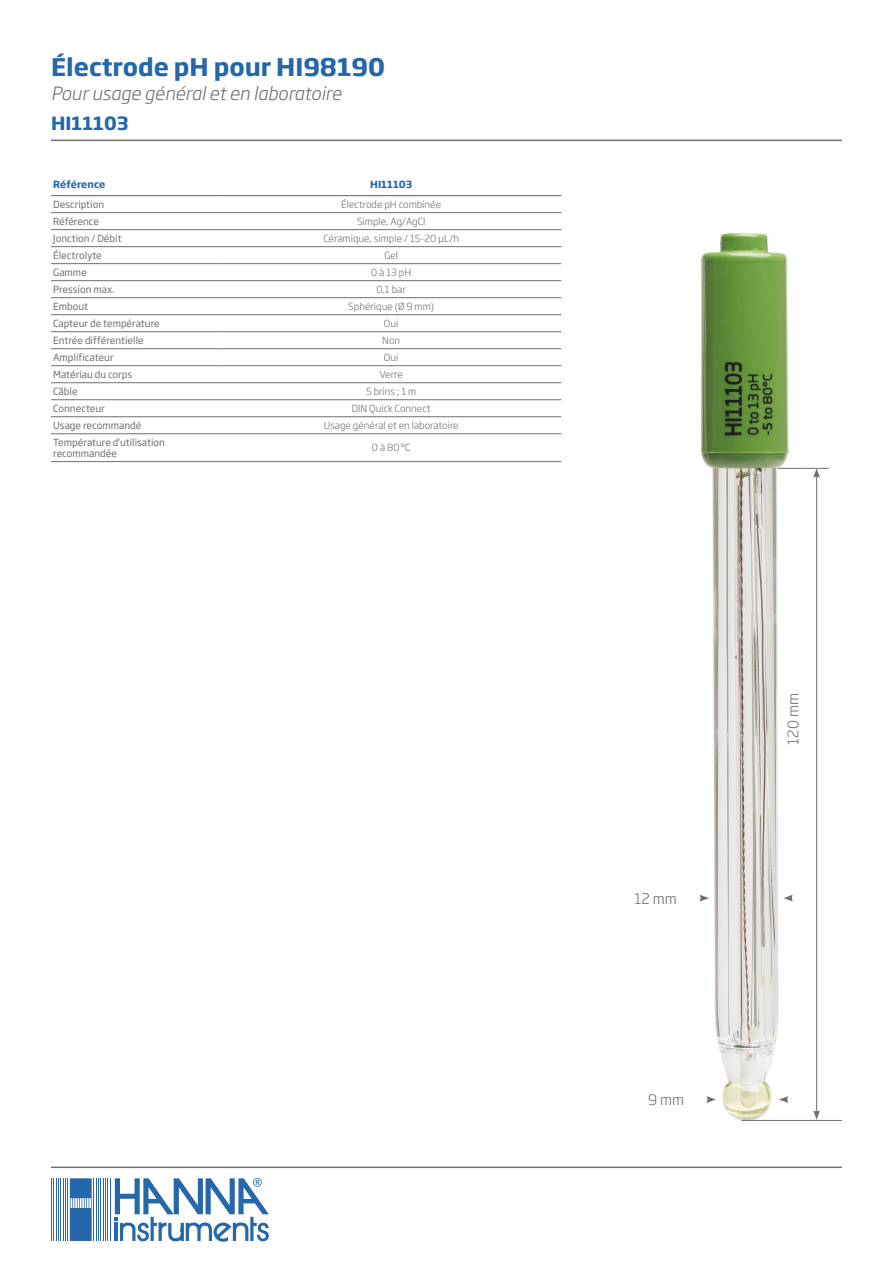
<style>
.page{position:relative;width:893px;height:1263px;background:#fff}
.page>*{position:absolute;margin:0;border:0;box-sizing:border-box;transform-origin:0 0}
.Titre{font:700 24px "Soho Gothic Pro";color:#2467aa}
.Titre_description{font:italic 300 18px "Soho Gothic Pro";color:#6f7072}
.Référence{font:700 18px "Soho Gothic Pro";color:#2467aa}
.Électrodes{font:300 14.4px "Soho Gothic Pro";color:#6f7072}
.Tableau_gauche{font:9.75px/11.7px "Soho Gothic Pro";color:#6f7072}
.Tableau_corps{font:300 9.75px "Soho Gothic Pro";color:#6f7072}
.Tableau_entête{font:700 9.75px "Soho Gothic Pro";color:#2467aa}
</style>
<div class="page">
<hr style="left:51px;top:212px;width:170px;height:1px;background:#6f7072">
<hr style="left:221px;top:212px;width:340px;height:1px;background:#6f7072">
<hr style="left:51px;top:229px;width:170px;height:1px;background:#6f7072">
<hr style="left:221px;top:229px;width:340px;height:1px;background:#6f7072">
<hr style="left:51px;top:246px;width:170px;height:1px;background:#6f7072">
<hr style="left:221px;top:246px;width:340px;height:1px;background:#6f7072">
<hr style="left:51px;top:263px;width:170px;height:1px;background:#6f7072">
<hr style="left:221px;top:263px;width:340px;height:1px;background:#6f7072">
<hr style="left:51px;top:280px;width:170px;height:1px;background:#6f7072">
<hr style="left:221px;top:280px;width:340px;height:1px;background:#6f7072">
<hr style="left:51px;top:297px;width:170px;height:1px;background:#6f7072">
<hr style="left:221px;top:297px;width:340px;height:1px;background:#6f7072">
<hr style="left:51px;top:314px;width:170px;height:1px;background:#6f7072">
<hr style="left:221px;top:314px;width:340px;height:1px;background:#6f7072">
<hr style="left:51px;top:331px;width:170px;height:1px;background:#6f7072">
<hr style="left:221px;top:331px;width:340px;height:1px;background:#6f7072">
<hr style="left:51px;top:348px;width:170px;height:1px;background:#6f7072">
<hr style="left:221px;top:348px;width:340px;height:1px;background:#6f7072">
<hr style="left:51px;top:382px;width:170px;height:1px;background:#6f7072">
<hr style="left:221px;top:382px;width:340px;height:1px;background:#6f7072">
<hr style="left:51px;top:399px;width:170px;height:1px;background:#6f7072">
<hr style="left:221px;top:399px;width:340px;height:1px;background:#6f7072">
<hr style="left:51px;top:416px;width:170px;height:1px;background:#6f7072">
<hr style="left:221px;top:416px;width:340px;height:1px;background:#6f7072">
<hr style="left:51px;top:433px;width:170px;height:1px;background:#6f7072">
<hr style="left:221px;top:433px;width:340px;height:1px;background:#6f7072">
<hr style="left:51px;top:461px;width:170px;height:1px;background:#6f7072">
<hr style="left:221px;top:461px;width:340px;height:1px;background:#6f7072">
<hr style="left:51px;top:195px;width:170px;height:1px;background:#6f7072">
<hr style="left:221px;top:195px;width:340px;height:1px;background:#6f7072">
<hr style="left:51px;top:365px;width:170px;height:1px;background:#6f7072">
<hr style="left:221px;top:365px;width:340px;height:1px;background:#6f7072">
<img style="left:699px;top:233px;width:130px;height:887px">
<hr style="left:777px;top:468px;width:52px;height:1px;background:#6f7072">
<hr style="left:741px;top:1120px;width:101px;height:1px;background:#6f7072">
<hr style="left:816px;top:475px;width:1px;height:638px;background:#6f7072">
<svg style="left:813px;top:1110px;width:7px;height:10px"></svg>
<svg style="left:813px;top:468px;width:7px;height:10px"></svg>
<svg style="left:699px;top:895px;width:10px;height:6px"></svg>
<svg style="left:783px;top:895px;width:10px;height:6px"></svg>
<svg style="left:706px;top:1096px;width:10px;height:7px"></svg>
<svg style="left:779px;top:1096px;width:9px;height:7px"></svg>
<hr style="left:51px;top:1166px;width:791px;height:2px;background:#6f7072">
<hr style="left:51px;top:140px;width:791px;height:1px;background:#6f7072">
<hr style="left:110px;top:1178px;width:1px;height:63px;background:#2467aa">
<hr style="left:107px;top:1178px;width:1px;height:63px;background:#2467aa">
<hr style="left:105px;top:1178px;width:1px;height:63px;background:#2467aa">
<hr style="left:103px;top:1178px;width:1px;height:63px;background:#2467aa">
<hr style="left:100px;top:1178px;width:1px;height:63px;background:#2467aa">
<hr style="left:98px;top:1178px;width:1px;height:63px;background:#2467aa">
<hr style="left:96px;top:1178px;width:1px;height:63px;background:#2467aa">
<hr style="left:93px;top:1178px;width:1px;height:63px;background:#2467aa">
<hr style="left:67px;top:1178px;width:1px;height:63px;background:#2467aa">
<hr style="left:65px;top:1178px;width:1px;height:63px;background:#2467aa">
<hr style="left:63px;top:1178px;width:1px;height:63px;background:#2467aa">
<hr style="left:60px;top:1178px;width:1px;height:63px;background:#2467aa">
<hr style="left:58px;top:1178px;width:1px;height:63px;background:#2467aa">
<hr style="left:56px;top:1178px;width:1px;height:63px;background:#2467aa">
<hr style="left:53px;top:1178px;width:1px;height:63px;background:#2467aa">
<hr style="left:51px;top:1178px;width:1px;height:63px;background:#2467aa">
<svg style="left:70px;top:1178px;width:22px;height:63px"></svg>
<svg style="left:115px;top:1178px;width:154px;height:64px"></svg>
<p class="Titre" style="left:51px;top:48px;width:336px">Électrode pH pour HI98190</p>
<p class="Titre_description" style="left:51px;top:79px;width:292px">Pour usage général et en laboratoire</p>
<p class="Référence" style="left:51px;top:109px;width:79px">HI11103</p>
<p class="Tableau_entête" style="left:53px;top:176px;width:54px">Référence</p>
<p class="Tableau_entête" style="left:370px;top:176px;width:44px">HI11103</p>
<p class="Tableau_gauche" style="left:53px;top:198px;width:53px">Description</p>
<p class="Tableau_corps" style="left:341px;top:197px;width:101px">Électrode pH combinée</p>
<p class="Tableau_gauche" style="left:53px;top:215px;width:47px">Référence</p>
<p class="Tableau_corps" style="left:357px;top:214px;width:70px">Simple, Ag/AgCl</p>
<p class="Tableau_gauche" style="left:53px;top:232px;width:70px">Jonction / Débit</p>
<p class="Tableau_corps" style="left:323px;top:231px;width:137px">Céramique, simple / 15-20 μL/h</p>
<p class="Tableau_gauche" style="left:53px;top:249px;width:50px">Électrolyte</p>
<p class="Tableau_corps" style="left:384px;top:248px;width:15px">Gel</p>
<p class="Tableau_gauche" style="left:53px;top:266px;width:35px">Gamme</p>
<p class="Tableau_corps" style="left:371px;top:265px;width:42px">0 à 13 pH</p>
<p class="Tableau_gauche" style="left:53px;top:283px;width:63px">Pression max.</p>
<p class="Tableau_corps" style="left:376px;top:282px;width:31px">0,1 bar</p>
<p class="Tableau_gauche" style="left:53px;top:300px;width:37px">Embout</p>
<p class="Tableau_corps" style="left:348px;top:299px;width:87px">Sphérique (Ø 9 mm)</p>
<p class="Tableau_gauche" style="left:53px;top:317px;width:108px">Capteur de température</p>
<p class="Tableau_corps" style="left:384px;top:316px;width:16px">Oui</p>
<p class="Tableau_gauche" style="left:53px;top:334px;width:92px">Entrée différentielle</p>
<p class="Tableau_corps" style="left:382px;top:333px;width:19px">Non</p>
<p class="Tableau_gauche" style="left:53px;top:351px;width:62px">Amplificateur</p>
<p class="Tableau_corps" style="left:384px;top:350px;width:16px">Oui</p>
<p class="Tableau_gauche" style="left:53px;top:368px;width:81px">Matériau du corps</p>
<p class="Tableau_corps" style="left:379px;top:367px;width:25px">Verre</p>
<p class="Tableau_gauche" style="left:53px;top:385px;width:26px">Câble</p>
<p class="Tableau_corps" style="left:366px;top:384px;width:52px">5 brins ; 1 m</p>
<p class="Tableau_gauche" style="left:53px;top:402px;width:53px">Connecteur</p>
<p class="Tableau_corps" style="left:352px;top:401px;width:80px">DIN Quick Connect</p>
<p class="Tableau_gauche" style="left:53px;top:419px;width:90px">Usage recommandé</p>
<p class="Tableau_corps" style="left:324px;top:418px;width:137px">Usage général et en laboratoire</p>
<p class="Tableau_gauche" style="left:53px;top:436px;width:113px">Température d’utilisation recommandée</p>
<p class="Tableau_corps" style="left:372px;top:440px;width:40px">0 à 80°C</p>
<p class="Électrodes" style="left:634px;top:887px;width:44px">12 mm</p>
<p class="Électrodes" style="left:648px;top:1088px;width:37px">9 mm</p>
<p class="Électrodes" style="left:782px;top:745px;width:53px;rotate:-90deg">120 mm</p>
</div>
